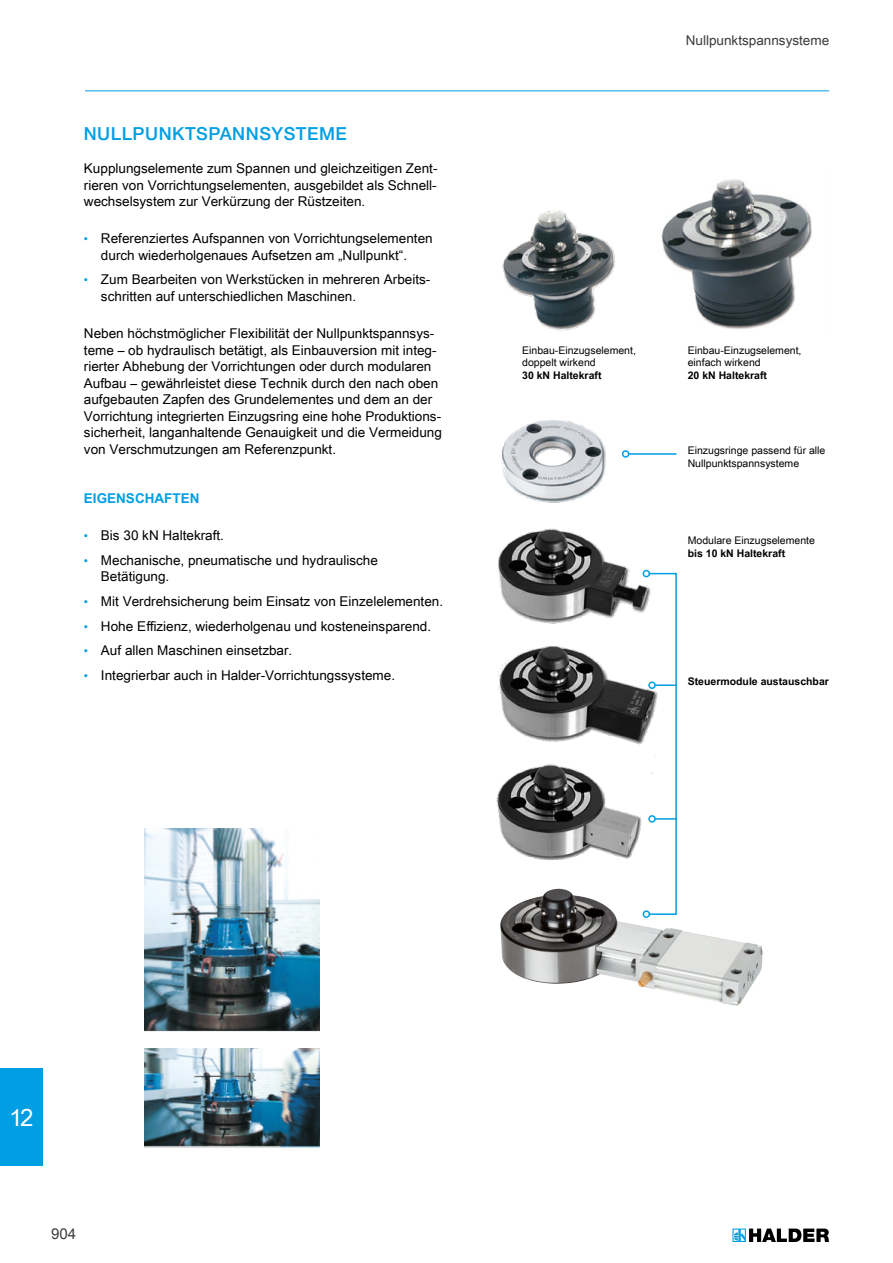
<style>
.page{position:relative;width:893px;height:1263px;background:#fff}
.page>*{position:absolute;margin:0;border:0;box-sizing:border-box;transform-origin:0 0}
.t1{font:24px "Arial Unicode MS";color:#fff}
.t2{font:500 18px "Helvetica Neue LT Std";letter-spacing:.03em;color:#009ee3}
.t3{font:15px "Arial Unicode MS";color:#3b3b3a}
.t4{font:13.5px/16.5px "Arial Unicode MS";color:#000}
.t5{font:13.5px "Arial Unicode MS";color:#3b3b3a}
.t6{font:700 13.5px "Arial Unicode MS";color:#009ee3}
.t7{font:10.5px/12.6px "Arial Unicode MS";color:#000}
.t8{font:700 10.5px "Arial Unicode MS";color:#000}
.s1{font-family:"Arial";font-size:12px;color:#009ee3}
</style>
<div class="page">
<svg style="left:732px;top:1228px;width:97px;height:14px"></svg>
<hr style="left:85px;top:90px;width:744px;height:1px;background:#009ee3">
<img style="left:500px;top:889px;width:262px;height:117px">
<img style="left:496px;top:420px;width:163px;height:441px">
<img style="left:502px;top:211px;width:113px;height:120px">
<img style="left:661px;top:179px;width:151px;height:150px">
<img style="left:145px;top:1048px;width:174px;height:99px">
<img style="left:145px;top:829px;width:174px;height:202px">
<div style="left:649px;top:573px;width:28px;height:342px;border:2px solid #009ee3"></div>
<div style="left:643px;top:910px;width:7px;height:8px;border:2px solid #009ee3;border-radius:50%"></div>
<div style="left:643px;top:570px;width:7px;height:7px;border:2px solid #009ee3;border-radius:50%"></div>
<hr style="left:655px;top:684px;width:21px;height:2px;background:#009ee3">
<div style="left:648px;top:681px;width:8px;height:8px;border:2px solid #009ee3;border-radius:50%"></div>
<hr style="left:655px;top:818px;width:21px;height:2px;background:#009ee3">
<div style="left:648px;top:815px;width:8px;height:8px;border:2px solid #009ee3;border-radius:50%"></div>
<hr style="left:629px;top:453px;width:47px;height:2px;background:#009ee3">
<div style="left:622px;top:450px;width:7px;height:8px;border:2px solid #009ee3;border-radius:50%"></div>
<div style="left:0;top:1069px;width:43px;height:97px;background:#009ee3"></div>
<h2 class="t2" style="left:84px;top:123px;width:265px">NULLPUNKTSPANNSYSTEME</h2>
<p class="t4" style="left:84px;top:160px;width:355px;text-align:justify">Kupplungselemente zum Spannen und gleichzeitigen Zent&shy;rieren von Vorrichtungselementen, ausgebildet als Schnell&shy;wechselsystem zur Verkürzung der Rüstzeiten.</p>
<p class="t4" style="left:101px;top:230px;width:333px;text-indent:-17px"><span class="s1">•</span> Referenziertes Aufspannen von Vorrichtungselementen durch wiederholgenaues Aufsetzen am „Nullpunkt“.</p>
<p class="t4" style="left:101px;top:271px;width:331px;text-indent:-17px"><span class="s1">•</span> Zum Bearbeiten von Werkstücken in mehreren Arbeits&shy;schritten auf unterschiedlichen Maschinen.</p>
<p class="t4" style="left:84px;top:325px;width:359px">Neben höchstmöglicher Flexibilität der Nullpunktspannsys&shy;teme – ob hydraulisch betätigt, als Einbauversion mit integ&shy;rierter Abhebung der Vorrichtungen oder durch modularen Aufbau – gewährleistet diese Technik durch den nach oben aufgebauten Zapfen des Grundelementes und dem an der Vorrichtung integrierten Einzugsring eine hohe Produktions&shy;sicherheit, langanhaltende Genauigkeit und die Vermeidung von Verschmutzungen am Referenzpunkt.</p>
<p class="t6" style="left:84px;top:489px;width:117px">EIGENSCHAFTEN</p>
<p class="t4" style="left:84px;top:527px;width:142px"><span class="s1">•</span> Bis 30 kN Haltekraft.</p>
<p class="t4" style="left:101px;top:552px;width:278px;text-indent:-17px"><span class="s1">•</span> Mechanische, pneumatische und hydraulische<br>Betätigung.</p>
<p class="t4" style="left:84px;top:593px;width:361px"><span class="s1">•</span> Mit Verdrehsicherung beim Einsatz von Einzelelementen.</p>
<p class="t4" style="left:84px;top:617px;width:349px"><span class="s1">•</span> Hohe Effizienz, wiederholgenau und kosteneinsparend.</p>
<p class="t4" style="left:84px;top:642px;width:210px"><span class="s1">•</span> Auf allen Maschinen einsetzbar.</p>
<p class="t4" style="left:84px;top:667px;width:313px"><span class="s1">•</span> Integrierbar auch in Halder-Vorrichtungssysteme.</p>
<p class="t5" style="left:686px;top:30px;width:145px">Nullpunktspannsysteme</p>
<p class="t7" style="left:522px;top:344px;width:115px">Einbau-Einzugselement, doppelt wirkend</p>
<p class="t8" style="left:522px;top:368px;width:81px">30 kN Haltekraft</p>
<p class="t7" style="left:688px;top:344px;width:115px">Einbau-Einzugselement, einfach wirkend</p>
<p class="t8" style="left:688px;top:368px;width:81px">20 kN Haltekraft</p>
<p class="t7" style="left:688px;top:444px;width:139px">Einzugsringe passend für alle<br>Nullpunktspannsysteme</p>
<p class="t7" style="left:688px;top:534px;width:129px">Modulare Einzugselemente</p>
<p class="t8" style="left:688px;top:545px;width:99px">bis 10 kN Haltekraft</p>
<p class="t8" style="left:688px;top:674px;width:143px">Steuermodule austauschbar</p>
<h1 class="t1" style="left:9px;top:1100px;width:26px">12</h1>
<p class="t3" style="left:51px;top:1223px;width:27px">904</p>
</div>
